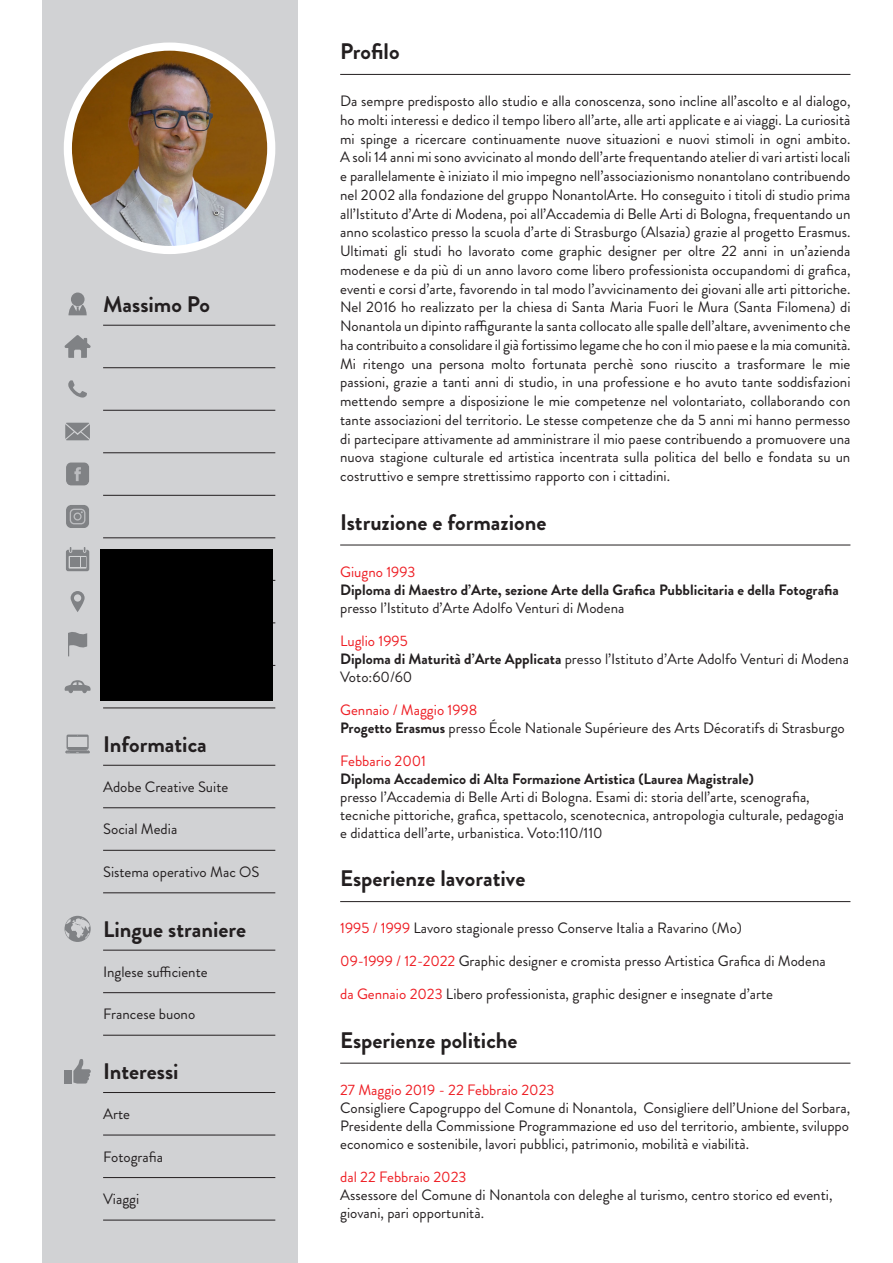
<style>
.page{position:relative;width:893px;height:1263px;background:#fff}
.page>*{position:absolute;margin:0;border:0;box-sizing:border-box;transform-origin:0 0}
.t1{font:700 22.5px "Brandon Grotesque";color:#231f20}
.t2{font:15px/18.8px "Brandon Grotesque";color:#231f20;text-align:justify}
.t3{font:700 15px/18px "Brandon Grotesque";color:#231f20}
.t4{font:15px "Brandon Grotesque";color:#ee1d23}
.s1{font-weight:400}
.s2{font-weight:700}
.s3{color:#ee1d23}
</style>
<div class="page">
<div style="left:43px;top:0;width:255px;height:1263px;background:#d1d2d4"></div>
<img style="left:68px;top:47px;width:203px;height:203px;border-radius:102px">
<div style="left:64px;top:43px;width:211px;height:211px;border:8px solid #fff;border-radius:50%"></div>
<hr style="left:103px;top:325px;width:172px;height:1px;background:#231f20">
<hr style="left:103px;top:367px;width:172px;height:1px;background:#231f20">
<hr style="left:103px;top:410px;width:172px;height:1px;background:#231f20">
<hr style="left:103px;top:452px;width:172px;height:1px;background:#231f20">
<hr style="left:103px;top:495px;width:172px;height:1px;background:#231f20">
<hr style="left:103px;top:580px;width:172px;height:1px;background:#231f20">
<hr style="left:103px;top:622px;width:172px;height:1px;background:#231f20">
<hr style="left:103px;top:665px;width:172px;height:1px;background:#231f20">
<hr style="left:103px;top:707px;width:172px;height:1px;background:#231f20">
<hr style="left:103px;top:537px;width:172px;height:1px;background:#231f20">
<svg style="left:68px;top:305px;width:19px;height:10px"></svg>
<div style="left:71px;top:292px;width:14px;height:14px;background:#808285;border-radius:50%"></div>
<svg style="left:64px;top:335px;width:27px;height:23px"></svg>
<svg style="left:68px;top:380px;width:19px;height:18px"></svg>
<svg style="left:65px;top:423px;width:25px;height:17px"></svg>
<div style="left:66px;top:462px;width:23px;height:24px;background:#808285;border-radius:5px"></div>
<svg style="left:74px;top:467px;width:7px;height:14px"></svg>
<svg style="left:66px;top:505px;width:23px;height:23px"></svg>
<svg style="left:70px;top:509px;width:15px;height:15px"></svg>
<svg style="left:66px;top:547px;width:23px;height:24px"></svg>
<svg style="left:71px;top:591px;width:14px;height:21px"></svg>
<svg style="left:68px;top:632px;width:19px;height:24px"></svg>
<svg style="left:64px;top:680px;width:27px;height:13px"></svg>
<hr style="left:103px;top:765px;width:172px;height:1px;background:#231f20">
<hr style="left:103px;top:807px;width:172px;height:1px;background:#231f20">
<hr style="left:103px;top:850px;width:172px;height:1px;background:#231f20">
<hr style="left:103px;top:892px;width:172px;height:1px;background:#231f20">
<svg style="left:65px;top:734px;width:25px;height:19px"></svg>
<hr style="left:103px;top:1092px;width:172px;height:1px;background:#231f20">
<hr style="left:103px;top:1135px;width:172px;height:1px;background:#231f20">
<hr style="left:103px;top:1177px;width:172px;height:1px;background:#231f20">
<hr style="left:103px;top:1220px;width:172px;height:1px;background:#231f20">
<svg style="left:73px;top:1059px;width:18px;height:24px"></svg>
<div style="left:64px;top:1070px;width:8px;height:13px;background:#808285"></div>
<hr style="left:103px;top:950px;width:172px;height:1px;background:#231f20">
<hr style="left:103px;top:992px;width:172px;height:1px;background:#231f20">
<hr style="left:103px;top:1035px;width:172px;height:1px;background:#231f20">
<svg style="left:65px;top:916px;width:26px;height:26px"></svg>
<hr style="left:340px;top:74px;width:510px;height:1px;background:#231f20">
<hr style="left:340px;top:545px;width:510px;height:1px;background:#231f20">
<hr style="left:340px;top:901px;width:510px;height:1px;background:#231f20">
<hr style="left:340px;top:1063px;width:510px;height:1px;background:#231f20">
<div style="left:100px;top:549px;width:172px;height:152px;background:#000"></div>
<p class="t1" style="left:103px;top:288px;width:108px">Massimo Po</p>
<p class="t1" style="left:103px;top:728px;width:105px">Informatica</p>
<p class="t2" style="left:103px;top:777px;width:127px">Adobe Creative Suite</p>
<p class="t2" style="left:103px;top:820px;width:76px">Social Media</p>
<p class="t2" style="left:103px;top:862px;width:158px">Sistema operativo Mac OS</p>
<p class="t1" style="left:103px;top:913px;width:145px">Lingue straniere</p>
<p class="t2" style="left:103px;top:962px;width:106px">Inglese sufficiente</p>
<p class="t2" style="left:103px;top:1005px;width:94px">Francese buono</p>
<p class="t1" style="left:103px;top:1055px;width:77px">Interessi</p>
<p class="t2" style="left:103px;top:1105px;width:28px">Arte</p>
<p class="t2" style="left:103px;top:1147px;width:62px">Fotografia</p>
<p class="t2" style="left:103px;top:1190px;width:38px">Viaggi</p>
<p class="t1" style="left:340px;top:36px;width:61px">Profilo</p>
<p class="t2" style="left:340px;top:92px;width:512px">Da sempre predisposto allo studio e alla conoscenza, sono incline all’ascolto e al dialogo, ho molti interessi e dedico il tempo libero all’arte, alle arti applicate e ai viaggi. La curiosità mi spinge a ricercare continuamente nuove situazioni e nuovi stimoli in ogni ambito.</p>
<p class="t2" style="left:340px;top:148px;width:512px">A soli 14 anni mi sono avvicinato al mondo dell’arte frequentando atelier di vari artisti locali e parallelamente è iniziato il mio impegno nell’associazionismo nonantolano contribuendo nel 2002 alla fondazione del gruppo NonantolArte. Ho conseguito i titoli di studio prima all’Istituto d’Arte di Modena, poi all’Accademia di Belle Arti di Bologna, frequentando un anno scolastico presso la scuola d’arte di Strasburgo (Alsazia) grazie al progetto Erasmus.</p>
<p class="t2" style="left:340px;top:242px;width:512px">Ultimati gli studi ho lavorato come graphic designer per oltre 22 anni in un’azienda modenese e da più di un anno lavoro come libero professionista occupandomi di grafica, eventi e corsi d’arte, favorendo in tal modo l’avvicinamento dei giovani alle arti pittoriche.</p>
<p class="t2" style="left:340px;top:298px;width:512px">Nel 2016 ho realizzato per la chiesa di Santa Maria Fuori le Mura (Santa Filomena) di Nonantola un dipinto raffigurante la santa collocato alle spalle dell’altare, avvenimento che ha contribuito a consolidare il già fortissimo legame che ho con il mio paese e la mia comunità.</p>
<p class="t2" style="left:340px;top:354px;width:512px">Mi ritengo una persona molto fortunata perchè sono riuscito a trasformare le mie passioni, grazie a tanti anni di studio, in una professione e ho avuto tante soddisfazioni mettendo sempre a disposizione le mie competenze nel volontariato, collaborando con tante associazioni del territorio. Le stesse competenze che da 5 anni mi hanno permesso di partecipare attivamente ad amministrare il mio paese contribuendo a promuovere una nuova stagione culturale ed artistica incentrata sulla politica del bello e fondata su un costruttivo e sempre strettissimo rapporto con i cittadini.</p>
<p class="t1" style="left:340px;top:506px;width:208px">Istruzione e formazione</p>
<p class="t4" style="left:340px;top:561px;width:77px">Giugno 1993</p>
<p class="t3" style="left:340px;top:581px;width:500px">Diploma di Maestro d’Arte, sezione Arte della Grafica Pubblicitaria e della Fotografia <span class="s1">presso l’Istituto d’Arte Adolfo Venturi di Modena</span></p>
<p class="t4" style="left:340px;top:630px;width:69px">Luglio 1995</p>
<p class="t2" style="left:340px;top:649px;width:510px"><span class="s2">Diploma di Maturità d’Arte Applicata</span> presso l’Istituto d’Arte Adolfo Venturi di Modena</p>
<p class="t2" style="left:340px;top:667px;width:74px">Voto:60/60</p>
<p class="t4" style="left:340px;top:699px;width:139px">Gennaio / Maggio 1998</p>
<p class="t2" style="left:340px;top:718px;width:506px"><span class="s2">Progetto Erasmus</span> presso École Nationale Supérieure des Arts Décoratifs di Strasburgo</p>
<p class="t4" style="left:340px;top:750px;width:88px">Febbario 2001</p>
<p class="t3" style="left:340px;top:770px;width:415px">Diploma Accademico di Alta Formazione Artistica (Laurea Magistrale)</p>
<p class="t2" style="left:340px;top:788px;width:505px;line-height:18px;text-align:left">presso l’Accademia di Belle Arti di Bologna. Esami di: storia dell’arte, scenografia, tecniche pittoriche, grafica, spettacolo, scenotecnica, antropologia culturale, pedagogia e didattica dell’arte, urbanistica. Voto:110/110</p>
<p class="t1" style="left:340px;top:863px;width:187px">Esperienze lavorative</p>
<p class="t2" style="left:340px;top:919px;width:403px"><span class="s3">1995 / 1999</span> Lavoro stagionale presso Conserve Italia a Ravarino (Mo)</p>
<p class="t2" style="left:340px;top:952px;width:487px"><span class="s3">09-1999 / 12-2022</span> Graphic designer e cromista presso Artistica Grafica di Modena</p>
<p class="t2" style="left:340px;top:985px;width:434px"><span class="s3">da Gennaio 2023</span> Libero professionista, graphic designer e insegnate d’arte</p>
<p class="t1" style="left:340px;top:1024px;width:179px">Esperienze politiche</p>
<p class="t4" style="left:340px;top:1079px;width:216px">27 Maggio 2019 - 22 Febbraio 2023</p>
<p class="t2" style="left:340px;top:1098px;width:512px">Consigliere Capogruppo del Comune di Nonantola, Consigliere dell’Unione del Sorbara,</p>
<p class="t2" style="left:340px;top:1117px;width:510px;line-height:18px">Presidente della Commissione Programmazione ed uso del territorio, ambiente, sviluppo economico e sostenibile, lavori pubblici, patrimonio, mobilità e viabilità.</p>
<p class="t4" style="left:340px;top:1166px;width:128px">dal 22 Febbraio 2023</p>
<p class="t2" style="left:340px;top:1186px;width:494px;line-height:18px">Assessore del Comune di Nonantola con deleghe al turismo, centro storico ed eventi, giovani, pari opportunità.</p>
</div>
